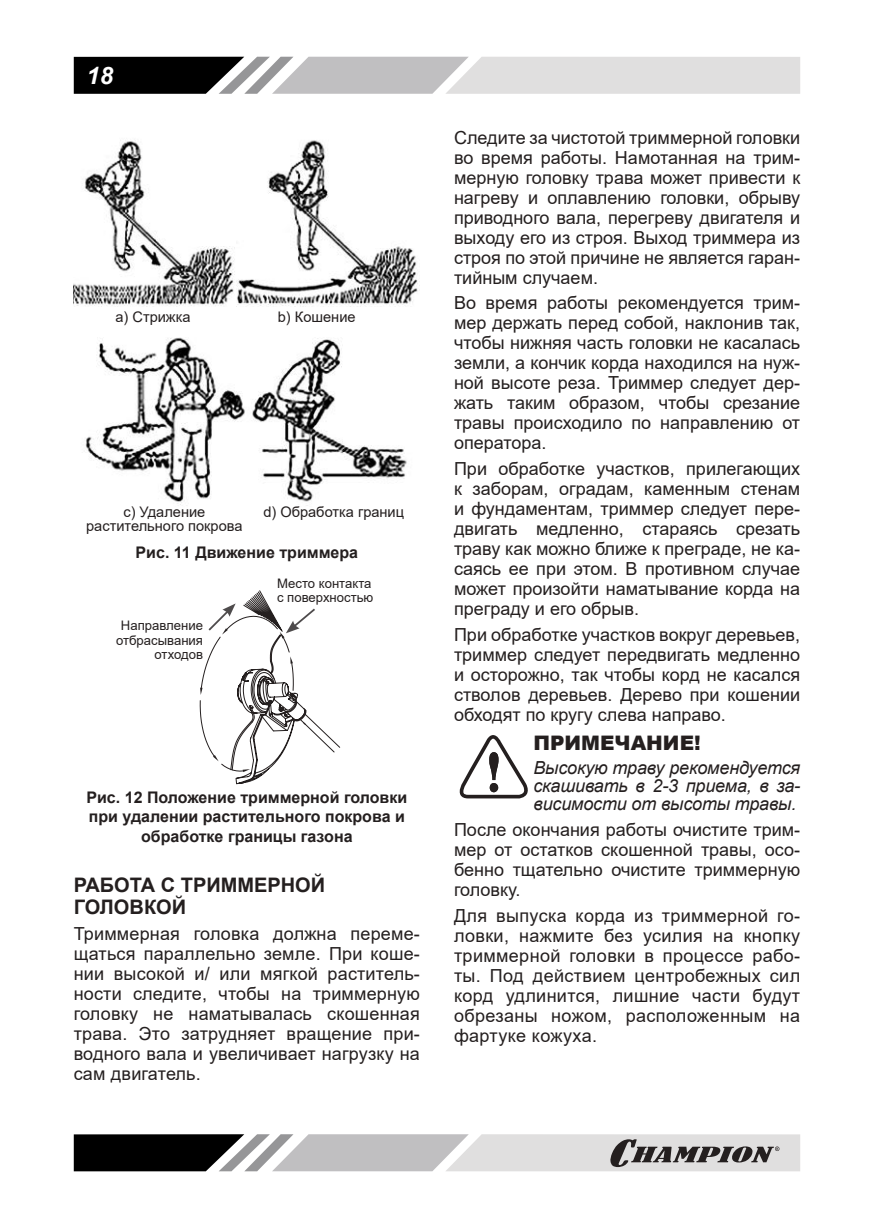
<style>
.page{position:relative;width:874px;height:1225px;background:#fff}
.page>*{position:absolute;margin:0;border:0;box-sizing:border-box;transform-origin:0 0}
.t1{font:italic 700 24px "Arial";color:#fff}
.t2{font:700 20px/22px "Arial";color:#241f1f}
.t3{font:900 20px "Arial";color:#241f1f}
.t4{font:18px/20px "Arial";color:#241f1f;text-align:justify}
.t5{font:italic 18px/18px "Arial";letter-spacing:-.01em;color:#241f1f;text-align:justify}
.t6{font:700 16px/19.2px "Arial";color:#241f1f;text-align:center}
.t7{font:14.6px/14px "Arial";color:#241f1f;text-align:center}
.t8{font:13.2px/14.6px "Arial";color:#241f1f}
</style>
<div class="page">
<svg style="left:74px;top:57px;width:725px;height:37px;background:#aaa9aa"></svg>
<svg style="left:74px;top:1134px;width:725px;height:37px;background:#9e9d9e"></svg>
<img style="left:85px;top:337px;width:322px;height:169px">
<img style="left:236px;top:140px;width:182px;height:166px">
<img style="left:73px;top:140px;width:162px;height:166px">
<svg style="left:199px;top:590px;width:141px;height:194px"></svg>
<svg style="left:459px;top:735px;width:69px;height:63px"></svg>
<h1 class="t1" style="left:87px;top:59px;width:28px">18</h1>
<p class="t7" style="left:115px;top:309px;width:77px">a) Стрижка</p>
<p class="t7" style="left:278px;top:309px;width:79px">b) Кошение</p>
<p class="t7" style="left:86px;top:504px;width:158px">c) Удаление растительного покрова</p>
<p class="t7" style="left:263px;top:504px;width:142px">d) Обработка границ</p>
<p class="t6" style="left:135px;top:543px;width:224px">Рис. 11 Движение триммера</p>
<p class="t8" style="left:277px;top:575px;width:98px">Место контакта с поверхностью</p>
<p class="t8" style="left:116px;top:618px;width:88px;text-align:right">Направление отбрасывания отходов</p>
<p class="t6" style="left:86px;top:788px;width:322px">Рис. 12 Положение триммерной головки при удалении растительного покрова и обработке границы газона</p>
<p class="t2" style="left:74px;top:874px;width:253px">РАБОТА С ТРИММЕРНОЙ<br>ГОЛОВКОЙ</p>
<p class="t4" style="left:74px;top:923px;width:347px">Триммерная головка должна переме&shy;щаться параллельно земле. При коше&shy;нии высокой и/ или мягкой раститель&shy;ности следите, чтобы на триммерную головку не наматывалась скошенная трава. Это затрудняет вращение при&shy;водного вала и увеличивает нагрузку на сам двигатель.</p>
<p class="t4" style="left:454px;top:127px;width:347px">Следите за чистотой триммерной головки во время работы. Намотанная на трим&shy;мерную головку трава может привести к нагреву и оплавлению головки, обрыву приводного вала, перегреву двигателя и выходу его из строя. Выход триммера из строя по этой причине не является гаран&shy;тийным случаем.</p>
<p class="t4" style="left:454px;top:293px;width:347px">Во время работы рекомендуется трим&shy;мер держать перед собой, наклонив так, чтобы нижняя часть головки не касалась земли, а кончик корда находился на нуж&shy;ной высоте реза. Триммер следует дер&shy;жать таким образом, чтобы срезание травы происходило по направлению от оператора.</p>
<p class="t4" style="left:454px;top:458px;width:347px">При обработке участков, прилегающих к заборам, оградам, каменным стенам и фундаментам, триммер следует пере&shy;двигать медленно, стараясь срезать траву как можно ближе к преграде, не ка&shy;саясь ее при этом. В противном случае может произойти наматывание корда на преграду и его обрыв.</p>
<p class="t4" style="left:454px;top:624px;width:347px">При обработке участков вокруг деревьев, триммер следует передвигать медленно и осторожно, так чтобы корд не касался стволов деревьев. Дерево при кошении обходят по кругу слева направо.</p>
<p class="t3" style="left:533px;top:729px;width:169px">ПРИМЕЧАНИЕ!</p>
<p class="t5" style="left:533px;top:759px;width:268px">Высокую траву рекомендуется скашивать в 2-3 приема, в за&shy;висимости от высоты травы.</p>
<p class="t4" style="left:454px;top:819px;width:347px">После окончания работы очистите трим&shy;мер от остатков скошенной травы, осо&shy;бенно тщательно очистите триммерную головку.</p>
<p class="t4" style="left:454px;top:905px;width:347px">Для выпуска корда из триммерной го&shy;ловки, нажмите без усилия на кнопку триммерной головки в процессе рабо&shy;ты. Под действием центробежных сил корд удлинится, лишние части будут обрезаны ножом, расположенным на фартуке кожуха.</p>
</div>
